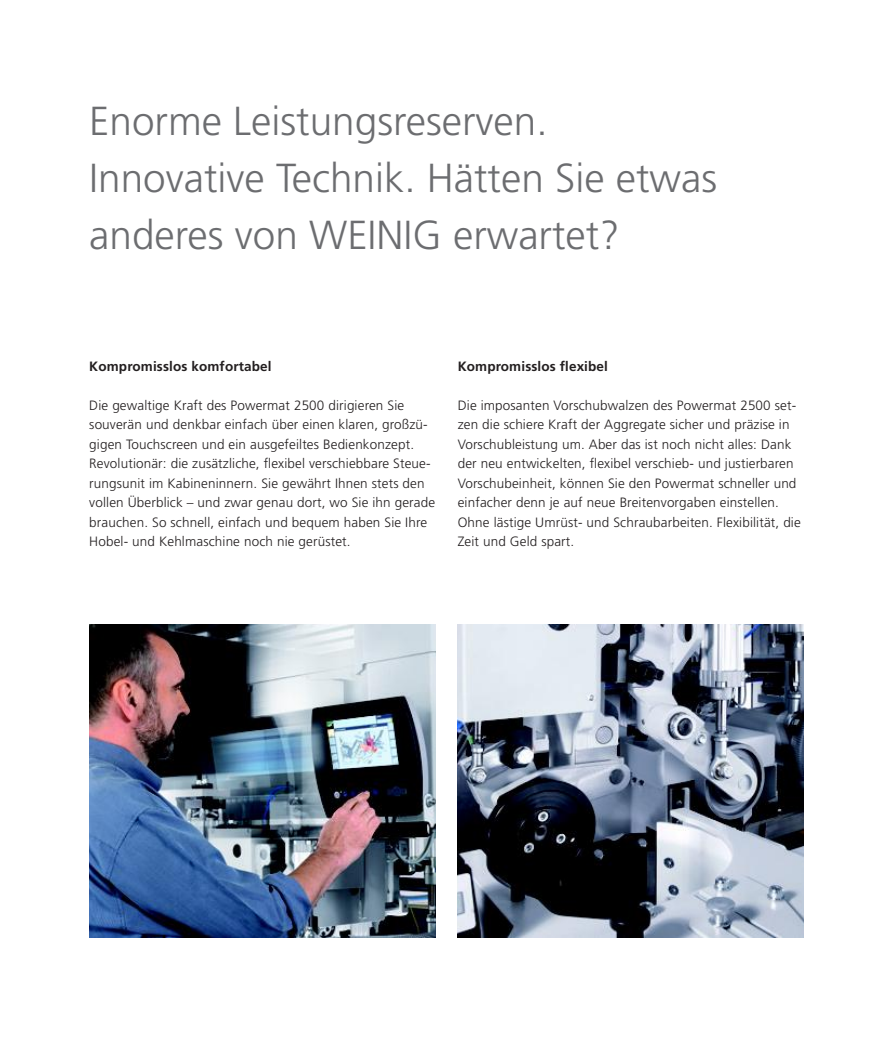
<style>
.page{position:relative;width:893px;height:1042px;background:#fff}
.page>*{position:absolute;margin:0;border:0;box-sizing:border-box;transform-origin:0 0}
.t1{font:300 40.5px/57px "Frutiger LT";color:#6c6d70}
.t2{font:300 13.5px/19.5px "Frutiger LT";letter-spacing:.01em;color:#231f20}
.t3{font:700 13.5px "Frutiger LT";letter-spacing:.01em;color:#231f20}
</style>
<div class="page">
<img style="left:89px;top:625px;width:347px;height:312px">
<img style="left:458px;top:625px;width:346px;height:312px">
<h1 class="t1" style="left:89px;top:93px;width:629px">Enorme Leistungsreserven.<br>Innovative Technik. Hätten Sie etwas anderes von WEINIG erwartet?</h1>
<p class="t3" style="left:89px;top:358px;width:184px">Kompromisslos komfortabel</p>
<p class="t2" style="left:89px;top:395px;width:347px">Die gewaltige Kraft des Powermat 2500 dirigieren Sie souverän und denkbar einfach über einen klaren, großzü&shy;gigen Touchscreen und ein ausgefeiltes Bedienkonzept.<br>Revolutionär: die zusätzliche, flexibel verschiebbare Steue&shy;rungsunit im Kabineninnern. Sie gewährt Ihnen stets den vollen Überblick – und zwar genau dort, wo Sie ihn gerade brauchen. So schnell, einfach und bequem haben Sie Ihre Hobel- und Kehlmaschine noch nie gerüstet.</p>
<p class="t3" style="left:458px;top:358px;width:152px">Kompromisslos flexibel</p>
<p class="t2" style="left:458px;top:395px;width:345px">Die imposanten Vorschubwalzen des Powermat 2500 set&shy;zen die schiere Kraft der Aggregate sicher und präzise in Vorschubleistung um. Aber das ist noch nicht alles: Dank der neu entwickelten, flexibel verschieb- und justierbaren Vorschubeinheit, können Sie den Powermat schneller und einfacher denn je auf neue Breitenvorgaben einstellen.<br>Ohne lästige Umrüst- und Schraubarbeiten. Flexibilität, die Zeit und Geld spart.</p>
</div>
